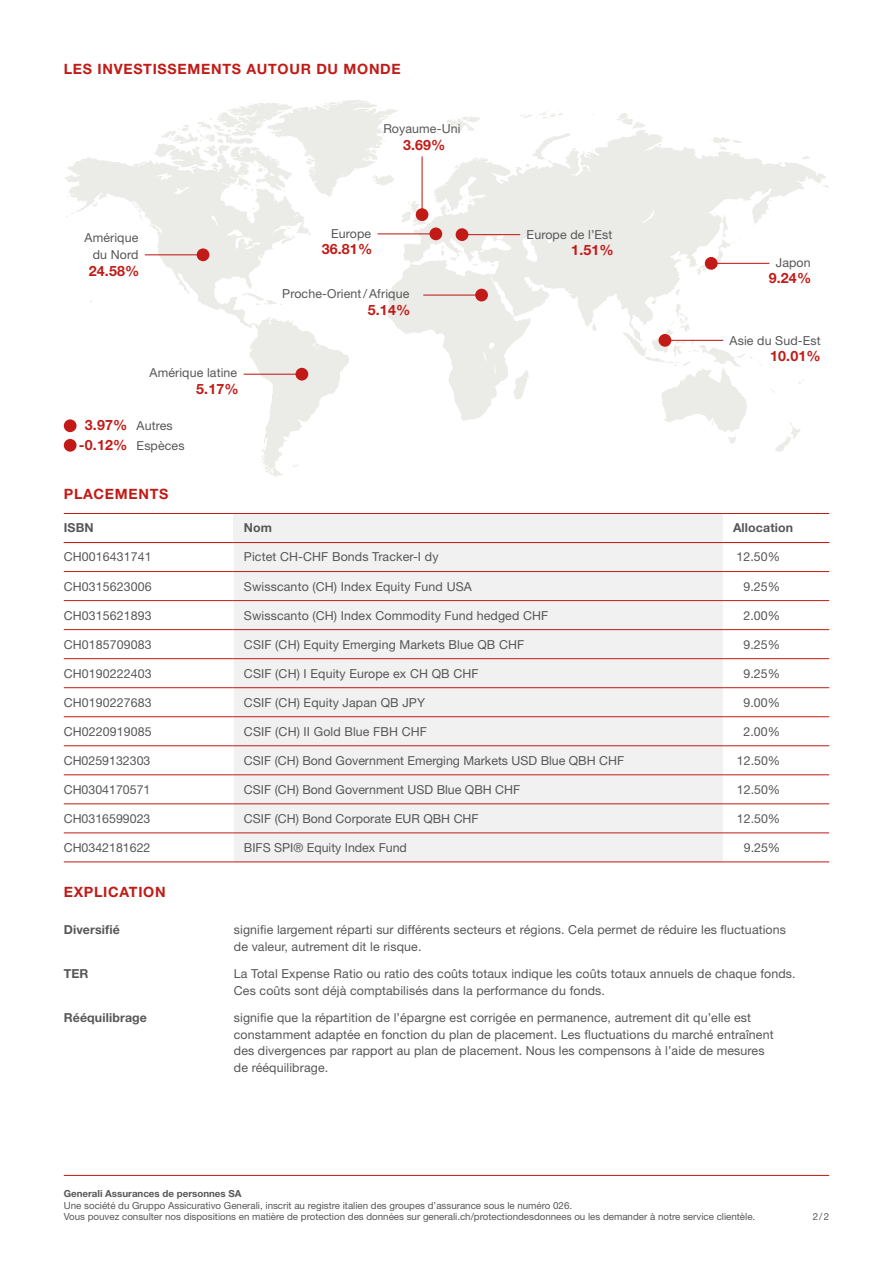
<style>
.page{position:relative;width:893px;height:1263px;background:#fff}
.page>*{position:absolute;margin:0;border:0;box-sizing:border-box;transform-origin:0 0}
.t1{font:700 14.25px/20.2px "Helvetica Neue LT Std";letter-spacing:.05em;color:#c21b17;text-align:center}
.t2{font:12.3px/17px "Helvetica Neue LT Std";letter-spacing:.01em;color:#575757}
.t3{font:700 12.3px "Helvetica Neue LT Std";letter-spacing:.01em;color:#575757}
.t4{font:9.75px/11.7px "Helvetica Neue LT Std";color:#575757}
.t5{font:700 9.75px "Helvetica Neue LT Std";color:#575757}
</style>
<div class="page">
<svg style="left:446px;top:116px;width:35px;height:14px"></svg>
<svg style="left:775px;top:422px;width:25px;height:30px"></svg>
<svg style="left:615px;top:113px;width:30px;height:16px"></svg>
<svg style="left:520px;top:111px;width:43px;height:8px"></svg>
<svg style="left:269px;top:472px;width:14px;height:5px"></svg>
<svg style="left:64px;top:157px;width:285px;height:315px"></svg>
<svg style="left:242px;top:288px;width:42px;height:17px"></svg>
<svg style="left:667px;top:421px;width:74px;height:23px"></svg>
<svg style="left:387px;top:130px;width:440px;height:291px"></svg>
<svg style="left:696px;top:212px;width:58px;height:63px"></svg>
<svg style="left:131px;top:100px;width:296px;height:139px"></svg>
<div style="left:429px;top:227px;width:13px;height:13px;background:#c21b17;border-radius:50%"></div>
<div style="left:295px;top:368px;width:13px;height:13px;background:#c21b17;border-radius:50%"></div>
<div style="left:475px;top:289px;width:13px;height:12px;background:#c21b17;border-radius:50%"></div>
<div style="left:197px;top:248px;width:12px;height:13px;background:#c21b17;border-radius:50%"></div>
<hr style="left:378px;top:233px;width:58px;height:1px;background:#c21b17">
<hr style="left:244px;top:374px;width:58px;height:1px;background:#c21b17">
<hr style="left:423px;top:295px;width:59px;height:1px;background:#c21b17">
<div style="left:659px;top:334px;width:12px;height:13px;background:#c21b17;border-radius:50%"></div>
<hr style="left:665px;top:340px;width:58px;height:1px;background:#c21b17">
<div style="left:64px;top:419px;width:13px;height:13px;background:#c21b17;border-radius:50%"></div>
<div style="left:64px;top:439px;width:13px;height:13px;background:#c21b17;border-radius:50%"></div>
<div style="left:705px;top:257px;width:13px;height:13px;background:#c21b17;border-radius:50%"></div>
<hr style="left:711px;top:263px;width:58px;height:1px;background:#c21b17">
<div style="left:456px;top:228px;width:12px;height:13px;background:#c21b17;border-radius:50%"></div>
<hr style="left:462px;top:234px;width:58px;height:1px;background:#c21b17">
<div style="left:416px;top:208px;width:12px;height:13px;background:#c21b17;border-radius:50%"></div>
<hr style="left:422px;top:156px;width:1px;height:59px;background:#c21b17">
<hr style="left:145px;top:254px;width:58px;height:1px;background:#c21b17">
<div style="left:234px;top:543px;width:489px;height:319px;background:#f1f1f1"></div>
<hr style="left:64px;top:571px;width:170px;height:1px;background:#c21b17">
<hr style="left:64px;top:600px;width:170px;height:1px;background:#c21b17">
<hr style="left:64px;top:629px;width:170px;height:1px;background:#c21b17">
<hr style="left:64px;top:658px;width:170px;height:1px;background:#c21b17">
<hr style="left:64px;top:687px;width:170px;height:1px;background:#c21b17">
<hr style="left:64px;top:716px;width:170px;height:1px;background:#c21b17">
<hr style="left:64px;top:745px;width:170px;height:1px;background:#c21b17">
<hr style="left:64px;top:774px;width:170px;height:1px;background:#c21b17">
<hr style="left:64px;top:803px;width:170px;height:1px;background:#c21b17">
<hr style="left:64px;top:833px;width:170px;height:1px;background:#c21b17">
<hr style="left:64px;top:862px;width:170px;height:1px;background:#c21b17">
<hr style="left:234px;top:571px;width:489px;height:1px;background:#c21b17">
<hr style="left:234px;top:600px;width:489px;height:1px;background:#c21b17">
<hr style="left:234px;top:629px;width:489px;height:1px;background:#c21b17">
<hr style="left:234px;top:658px;width:489px;height:1px;background:#c21b17">
<hr style="left:234px;top:687px;width:489px;height:1px;background:#c21b17">
<hr style="left:234px;top:716px;width:489px;height:1px;background:#c21b17">
<hr style="left:234px;top:745px;width:489px;height:1px;background:#c21b17">
<hr style="left:234px;top:774px;width:489px;height:1px;background:#c21b17">
<hr style="left:234px;top:803px;width:489px;height:1px;background:#c21b17">
<hr style="left:234px;top:833px;width:489px;height:1px;background:#c21b17">
<hr style="left:234px;top:862px;width:489px;height:1px;background:#c21b17">
<hr style="left:723px;top:571px;width:106px;height:1px;background:#c21b17">
<hr style="left:723px;top:600px;width:106px;height:1px;background:#c21b17">
<hr style="left:723px;top:629px;width:106px;height:1px;background:#c21b17">
<hr style="left:723px;top:658px;width:106px;height:1px;background:#c21b17">
<hr style="left:723px;top:687px;width:106px;height:1px;background:#c21b17">
<hr style="left:723px;top:716px;width:106px;height:1px;background:#c21b17">
<hr style="left:723px;top:745px;width:106px;height:1px;background:#c21b17">
<hr style="left:723px;top:774px;width:106px;height:1px;background:#c21b17">
<hr style="left:723px;top:803px;width:106px;height:1px;background:#c21b17">
<hr style="left:723px;top:833px;width:106px;height:1px;background:#c21b17">
<hr style="left:723px;top:862px;width:106px;height:1px;background:#c21b17">
<hr style="left:64px;top:1175px;width:765px;height:1px;background:#c21b17">
<div style="left:234px;top:513px;width:489px;height:29px;background:#f1f1f1"></div>
<hr style="left:64px;top:513px;width:170px;height:1px;background:#c21b17">
<hr style="left:234px;top:513px;width:489px;height:1px;background:#c21b17">
<hr style="left:723px;top:513px;width:106px;height:1px;background:#c21b17">
<hr style="left:64px;top:542px;width:170px;height:1px;background:#c21b17">
<hr style="left:234px;top:542px;width:489px;height:1px;background:#c21b17">
<hr style="left:723px;top:542px;width:106px;height:1px;background:#c21b17">
<p class="t1" style="left:64px;top:58px;width:338px">LES INVESTISSEMENTS AUTOUR DU MONDE</p>
<p class="t2" style="left:383px;top:120px;width:79px">Royaume-Uni</p>
<p class="t1" style="left:403px;top:134px;width:44px">3.69%</p>
<p class="t2" style="left:331px;top:225px;width:42px">Europe</p>
<p class="t2" style="left:85px;top:229px;width:55px;text-align:right">Amérique du Nord</p>
<p class="t2" style="left:527px;top:226px;width:87px">Europe de l’Est</p>
<p class="t1" style="left:322px;top:239px;width:52px">36.81%</p>
<p class="t1" style="left:571px;top:240px;width:44px">1.51%</p>
<p class="t1" style="left:89px;top:260px;width:52px">24.58%</p>
<p class="t2" style="left:150px;top:364px;width:89px">Amérique latine</p>
<p class="t1" style="left:196px;top:378px;width:44px">5.17%</p>
<p class="t1" style="left:79px;top:415px;width:50px">3.97% -0.12%</p>
<p class="t2" style="left:137px;top:416px;width:49px;line-height:19.5px">Autres<br>Espèces</p>
<p class="t2" style="left:282px;top:285px;width:129px">Proche-Orient/Afrique</p>
<p class="t1" style="left:368px;top:299px;width:44px">5.14%</p>
<p class="t2" style="left:776px;top:254px;width:36px">Japon</p>
<p class="t1" style="left:769px;top:268px;width:44px">9.24%</p>
<p class="t2" style="left:730px;top:332px;width:93px">Asie du Sud-Est</p>
<p class="t1" style="left:770px;top:346px;width:52px">10.01%</p>
<p class="t1" style="left:64px;top:484px;width:106px">PLACEMENTS</p>
<p class="t3" style="left:64px;top:520px;width:31px">ISBN</p>
<p class="t3" style="left:244px;top:520px;width:30px">Nom</p>
<p class="t3" style="left:733px;top:520px;width:62px">Allocation</p>
<p class="t2" style="left:64px;top:548px;width:90px">CH0016431741</p>
<p class="t2" style="left:244px;top:548px;width:196px">Pictet CH-CHF Bonds Tracker-I dy</p>
<p class="t2" style="left:736px;top:548px;width:45px">12.50%</p>
<p class="t2" style="left:64px;top:577px;width:90px">CH0315623006</p>
<p class="t2" style="left:244px;top:577px;width:229px">Swisscanto (CH) Index Equity Fund USA</p>
<p class="t2" style="left:743px;top:577px;width:38px">9.25%</p>
<p class="t2" style="left:64px;top:606px;width:90px">CH0315621893</p>
<p class="t2" style="left:244px;top:606px;width:306px">Swisscanto (CH) Index Commodity Fund hedged CHF</p>
<p class="t2" style="left:743px;top:606px;width:38px">2.00%</p>
<p class="t2" style="left:64px;top:635px;width:90px">CH0185709083</p>
<p class="t2" style="left:244px;top:635px;width:282px">CSIF (CH) Equity Emerging Markets Blue QB CHF</p>
<p class="t2" style="left:743px;top:635px;width:38px">9.25%</p>
<p class="t2" style="left:64px;top:665px;width:90px">CH0190222403</p>
<p class="t2" style="left:244px;top:665px;width:236px">CSIF (CH) I Equity Europe ex CH QB CHF</p>
<p class="t2" style="left:743px;top:665px;width:38px">9.25%</p>
<p class="t2" style="left:64px;top:694px;width:90px">CH0190227683</p>
<p class="t2" style="left:244px;top:694px;width:183px">CSIF (CH) Equity Japan QB JPY</p>
<p class="t2" style="left:743px;top:694px;width:38px">9.00%</p>
<p class="t2" style="left:64px;top:723px;width:90px">CH0220919085</p>
<p class="t2" style="left:244px;top:723px;width:185px">CSIF (CH) II Gold Blue FBH CHF</p>
<p class="t2" style="left:743px;top:723px;width:38px">2.00%</p>
<p class="t2" style="left:64px;top:752px;width:88px">CH0259132303</p>
<p class="t2" style="left:244px;top:752px;width:382px">CSIF (CH) Bond Government Emerging Markets USD Blue QBH CHF</p>
<p class="t2" style="left:737px;top:752px;width:45px">12.50%</p>
<p class="t2" style="left:64px;top:781px;width:88px">CH0304170571</p>
<p class="t2" style="left:244px;top:781px;width:278px">CSIF (CH) Bond Government USD Blue QBH CHF</p>
<p class="t2" style="left:737px;top:781px;width:45px">12.50%</p>
<p class="t2" style="left:64px;top:810px;width:88px">CH0316599023</p>
<p class="t2" style="left:244px;top:810px;width:236px">CSIF (CH) Bond Corporate EUR QBH CHF</p>
<p class="t2" style="left:737px;top:810px;width:45px">12.50%</p>
<p class="t2" style="left:64px;top:839px;width:88px">CH0342181622</p>
<p class="t2" style="left:244px;top:839px;width:165px">BIFS SPI® Equity Index Fund</p>
<p class="t2" style="left:744px;top:839px;width:38px">9.25%</p>
<p class="t1" style="left:64px;top:881px;width:103px">EXPLICATION</p>
<p class="t3" style="left:64px;top:922px;width:58px">Diversifié</p>
<p class="t2" style="left:234px;top:921px;width:554px">signifie largement réparti sur différents secteurs et régions. Cela permet de réduire les fluctuations de valeur, autrement dit le risque.</p>
<p class="t3" style="left:64px;top:966px;width:26px">TER</p>
<p class="t2" style="left:234px;top:965px;width:563px">La Total Expense Ratio ou ratio des coûts totaux indique les coûts totaux annuels de chaque fonds.<br>Ces coûts sont déjà comptabilisés dans la performance du fonds.</p>
<p class="t3" style="left:64px;top:1010px;width:85px">Rééquilibrage</p>
<p class="t2" style="left:234px;top:1008px;width:541px">signifie que la répartition de l’épargne est corrigée en permanence, autrement dit qu’elle est constamment adaptée en fonction du plan de placement. Les fluctuations du marché entraînent des divergences par rapport au plan de placement. Nous les compensons à l’aide de mesures de rééquilibrage.</p>
<p class="t5" style="left:64px;top:1187px;width:179px">Generali Assurances de personnes SA</p>
<p class="t4" style="left:64px;top:1199px;width:693px">Une société du Gruppo Assicurativo Generali, inscrit au registre italien des groupes d’assurance sous le numéro 026.<br>Vous pouvez consulter nos dispositions en matière de protection des données sur generali.ch/protectiondesdonnees ou les demander à notre service clientèle.</p>
<p class="t4" style="left:813px;top:1211px;width:18px">2/2</p>
</div>
